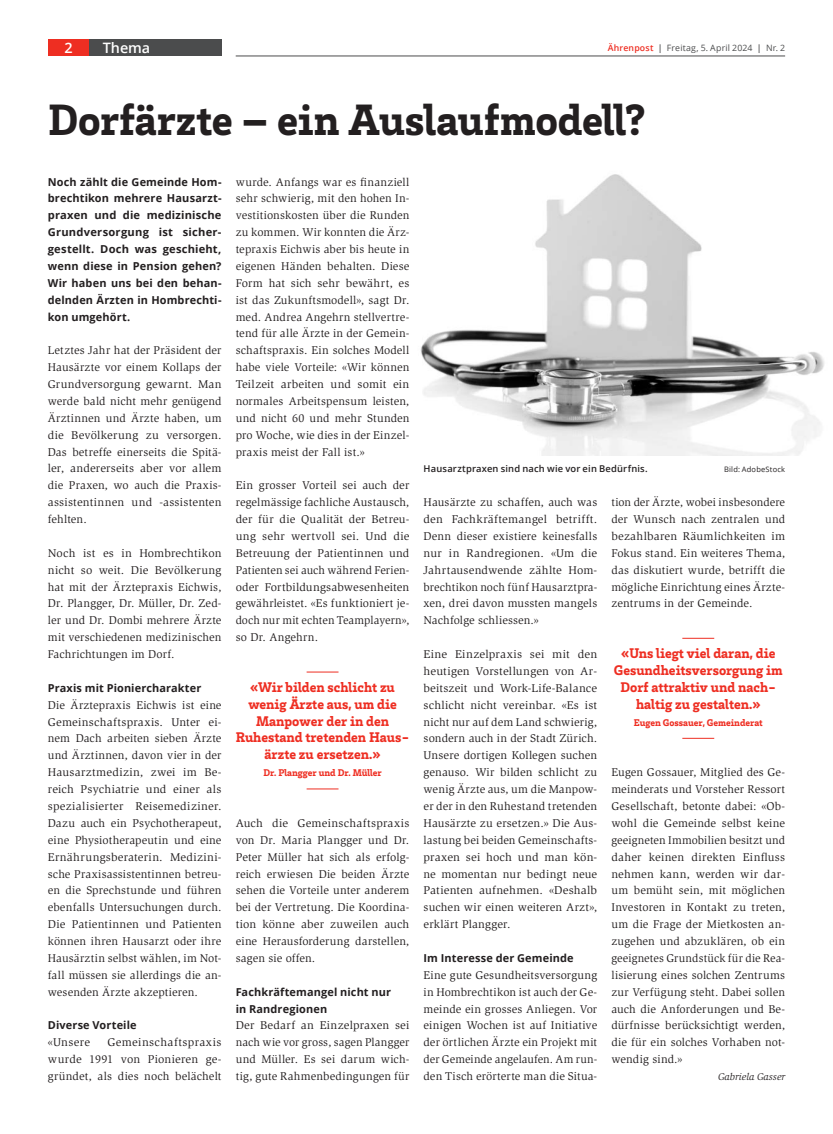
<style>
.page{position:relative;width:833px;height:1134px;background:#fff}
.page>*{position:absolute;margin:0;border:0;box-sizing:border-box;transform-origin:0 0}
.t1{font:900 45px "Brix Slab";letter-spacing:-.005em;color:#231f20}
.t2{font:900 14.38px/16.9px "Brix Slab";color:#ee2e22;text-align:center}
.t3{font:600 14.38px "Open Sans";letter-spacing:-.005em;color:#fff}
.t4{font:11.5px/16.9px "Slimbach Std";letter-spacing:.015em;color:#231f20;text-align:justify}
.t5{font:700 11px/16.9px "Open Sans";letter-spacing:.01em;color:#231f20;text-align:justify}
.t6{font:900 10px "Brix Slab";color:#ee2e22}
.t7{font:italic 10px "Slimbach Std";color:#231f20}
.t8{font:600 9.38px "Open Sans";letter-spacing:.02em;color:#231f20}
.t9{font:8.75px "Open Sans";letter-spacing:.02em;color:#4b4c4d}
.t10{font:7.5px "Open Sans";letter-spacing:.025em;color:#231f20}
.s1{font-weight:600;color:#ee2e22}
.s2{font-weight:600}
</style>
<div class="page">
<div style="left:48px;top:39px;width:41px;height:17px;background:#ee2e22"></div>
<hr style="left:236px;top:56px;width:549px;height:1px;background:#4b4c4d">
<div style="left:89px;top:39px;width:132px;height:17px;background:#4b4c4d"></div>
<img style="left:420px;top:174px;width:404px;height:282px">
<hr style="left:306px;top:672px;width:32px;height:1px;background:#ee2e22">
<hr style="left:306px;top:789px;width:32px;height:1px;background:#ee2e22">
<hr style="left:682px;top:638px;width:32px;height:1px;background:#ee2e22">
<hr style="left:682px;top:738px;width:32px;height:1px;background:#ee2e22">
<p class="t3" style="left:65px;top:38px;width:10px">2</p>
<p class="t3" style="left:103px;top:38px;width:49px">Thema</p>
<p class="t9" style="left:608px;top:42px;width:179px"><span class="s1">Ährenpost</span> <span class="s2">|</span> Freitag, 5. April 2024 <span class="s2">|</span> Nr. 2</p>
<h1 class="t1" style="left:48px;top:90px;width:599px">Dorfärzte – ein Auslaufmodell?</h1>
<p class="t5" style="left:48px;top:173px;width:175px">Noch zählt die Gemeinde Hom&shy;brechtikon mehrere Hausarzt&shy;praxen und die medizinische Grundversorgung ist sicher&shy;gestellt. Doch was geschieht, wenn diese in Pension gehen?<br>Wir haben uns bei den behan&shy;delnden Ärzten in Hombrechti&shy;kon umgehört.</p>
<p class="t4" style="left:48px;top:342px;width:175px">Letztes Jahr hat der Präsident der Hausärzte vor einem Kollaps der Grundversorgung gewarnt. Man werde bald nicht mehr genügend Ärztinnen und Ärzte haben, um die Bevölkerung zu versorgen.<br>Das betreffe einerseits die Spitä&shy;ler, andererseits aber vor allem die Praxen, wo auch die Praxis&shy;assistentinnen und -assistenten fehlten.</p>
<p class="t4" style="left:48px;top:545px;width:175px">Noch ist es in Hombrechtikon nicht so weit. Die Bevölkerung hat mit der Ärztepraxis Eichwis, Dr. Plangger, Dr. Müller, Dr. Zed&shy;ler und Dr. Dombi mehrere Ärzte mit verschiedenen medizinischen Fachrichtungen im Dorf.</p>
<p class="t5" style="left:48px;top:679px;width:155px">Praxis mit Pioniercharakter</p>
<p class="t4" style="left:48px;top:696px;width:175px">Die Ärztepraxis Eichwis ist eine Gemeinschaftspraxis. Unter ei&shy;nem Dach arbeiten sieben Ärzte und Ärztinnen, davon vier in der Hausarztmedizin, zwei im Be&shy;reich Psychiatrie und einer als spezialisierter Reisemediziner.<br>Dazu auch ein Psychotherapeut, eine Physiotherapeutin und eine Ernährungsberaterin. Medizini&shy;sche Praxisassistentinnen betreu&shy;en die Sprechstunde und führen ebenfalls Untersuchungen durch.<br>Die Patientinnen und Patienten können ihren Hausarzt oder ihre Hausärztin selbst wählen, im Not&shy;fall müssen sie allerdings die an&shy;wesenden Ärzte akzeptieren.</p>
<p class="t5" style="left:48px;top:1017px;width:90px">Diverse Vorteile</p>
<p class="t4" style="left:48px;top:1034px;width:44px">«Unsere</p>
<p class="t4" style="left:48px;top:1034px;width:175px;text-indent:59px">Gemeinschaftspraxis wurde 1991 von Pionieren ge&shy;gründet, als dies noch belächelt</p>
<p class="t4" style="left:236px;top:173px;width:175px">wurde. Anfangs war es finanziell sehr schwierig, mit den hohen In&shy;vestitionskosten über die Runden zu kommen. Wir konnten die Ärz&shy;tepraxis Eichwis aber bis heute in eigenen Händen behalten. Diese Form hat sich sehr bewährt, es ist das Zukunftsmodell», sagt Dr. med. Andrea Angehrn stellvertre&shy;tend für alle Ärzte in der Gemein&shy;schaftspraxis. Ein solches Modell habe viele Vorteile: «Wir können Teilzeit arbeiten und somit ein normales Arbeitspensum leisten, und nicht 60 und mehr Stunden pro Woche, wie dies in der Einzel&shy;praxis meist der Fall ist.»</p>
<p class="t4" style="left:236px;top:477px;width:175px">Ein grosser Vorteil sei auch der regelmässige fachliche Austausch, der für die Qualität der Betreu&shy;ung sehr wertvoll sei. Und die Betreuung der Patientinnen und Patienten sei auch während Ferien&shy;oder Fortbildungsabwesenheiten gewährleistet. «Es funktioniert je&shy;doch nur mit echten Teamplayern», so Dr. Angehrn.</p>
<p class="t2" style="left:236px;top:678px;width:175px">«Wir bilden schlicht zu wenig Ärzte aus, um die<br>Manpower der in den<br>Ruhestand tretenden Haus&shy;ärzte zu ersetzen.»</p>
<p class="t6" style="left:263px;top:766px;width:120px">Dr. Plangger und Dr. Müller</p>
<p class="t4" style="left:236px;top:815px;width:175px">Auch die Gemeinschaftspraxis von Dr. Maria Plangger und Dr.<br>Peter Müller hat sich als erfolg&shy;reich erwiesen Die beiden Ärzte sehen die Vorteile unter anderem bei der Vertretung. Die Koordina&shy;tion könne aber zuweilen auch eine Herausforderung darstellen, sagen sie offen.</p>
<p class="t5" style="left:236px;top:983px;width:157px">Fachkräftemangel nicht nur in Randregionen</p>
<p class="t4" style="left:236px;top:1017px;width:175px">Der Bedarf an Einzelpraxen sei nach wie vor gross, sagen Plangger und Müller. Es sei darum wich&shy;tig, gute Rahmenbedingungen für</p>
<p class="t8" style="left:423px;top:463px;width:226px">Hausarztpraxen sind nach wie vor ein Bedürfnis.</p>
<p class="t10" style="left:724px;top:465px;width:62px">Bild: AdobeStock</p>
<p class="t4" style="left:423px;top:494px;width:175px">Hausärzte zu schaffen, auch was den Fachkräftemangel betrifft.<br>Denn dieser existiere keinesfalls nur in Randregionen. «Um die Jahrtausendwende zählte Hom&shy;brechtikon noch fünf Hausarztpra&shy;xen, drei davon mussten mangels Nachfolge schliessen.»</p>
<p class="t4" style="left:423px;top:646px;width:175px">Eine Einzelpraxis sei mit den heutigen Vorstellungen von Ar&shy;beitszeit und Work-Life-Balance schlicht nicht vereinbar. «Es ist nicht nur auf dem Land schwierig, sondern auch in der Stadt Zürich.<br>Unsere dortigen Kollegen suchen genauso. Wir bilden schlicht zu wenig Ärzte aus, um die Manpow&shy;er der in den Ruhestand tretenden Hausärzte zu ersetzen.» Die Aus&shy;lastung bei beiden Gemeinschafts&shy;praxen sei hoch und man kön&shy;ne momentan nur bedingt neue Patienten aufnehmen. «Deshalb suchen wir einen weiteren Arzt», erklärt Plangger.</p>
<p class="t5" style="left:423px;top:949px;width:152px">Im Interesse der Gemeinde</p>
<p class="t4" style="left:423px;top:966px;width:175px">Eine gute Gesundheitsversorgung in Hombrechtikon ist auch der Ge&shy;meinde ein grosses Anliegen. Vor einigen Wochen ist auf Initiative der örtlichen Ärzte ein Projekt mit der Gemeinde angelaufen. Am run&shy;den Tisch erörterte man die Situa-</p>
<p class="t4" style="left:611px;top:494px;width:175px">tion der Ärzte, wobei insbesondere der Wunsch nach zentralen und bezahlbaren Räumlichkeiten im Fokus stand. Ein weiteres Thema, das diskutiert wurde, betrifft die mögliche Einrichtung eines Ärzte&shy;zentrums in der Gemeinde.</p>
<p class="t2" style="left:614px;top:644px;width:170px">«Uns liegt viel daran, die<br>Gesundheitsversorgung im<br>Dorf attraktiv und nach&shy;haltig zu gestalten.»</p>
<p class="t6" style="left:634px;top:716px;width:130px">Eugen Gossauer, Gemeinderat</p>
<p class="t4" style="left:611px;top:764px;width:175px">Eugen Gossauer, Mitglied des Ge&shy;meinderats und Vorsteher Ressort Gesellschaft, betonte dabei: «Ob&shy;wohl die Gemeinde selbst keine geeigneten Immobilien besitzt und daher keinen direkten Einfluss nehmen kann, werden wir dar&shy;um bemüht sein, mit möglichen Investoren in Kontakt zu treten, um die Frage der Mietkosten an&shy;zugehen und abzuklären, ob ein geeignetes Grundstück für die Rea&shy;lisierung eines solchen Zentrums zur Verfügung steht. Dabei sollen auch die Anforderungen und Be&shy;dürfnisse berücksichtigt werden, die für ein solches Vorhaben not&shy;wendig sind.»</p>
<p class="t7" style="left:718px;top:1071px;width:69px">Gabriela Gasser</p>
</div>
